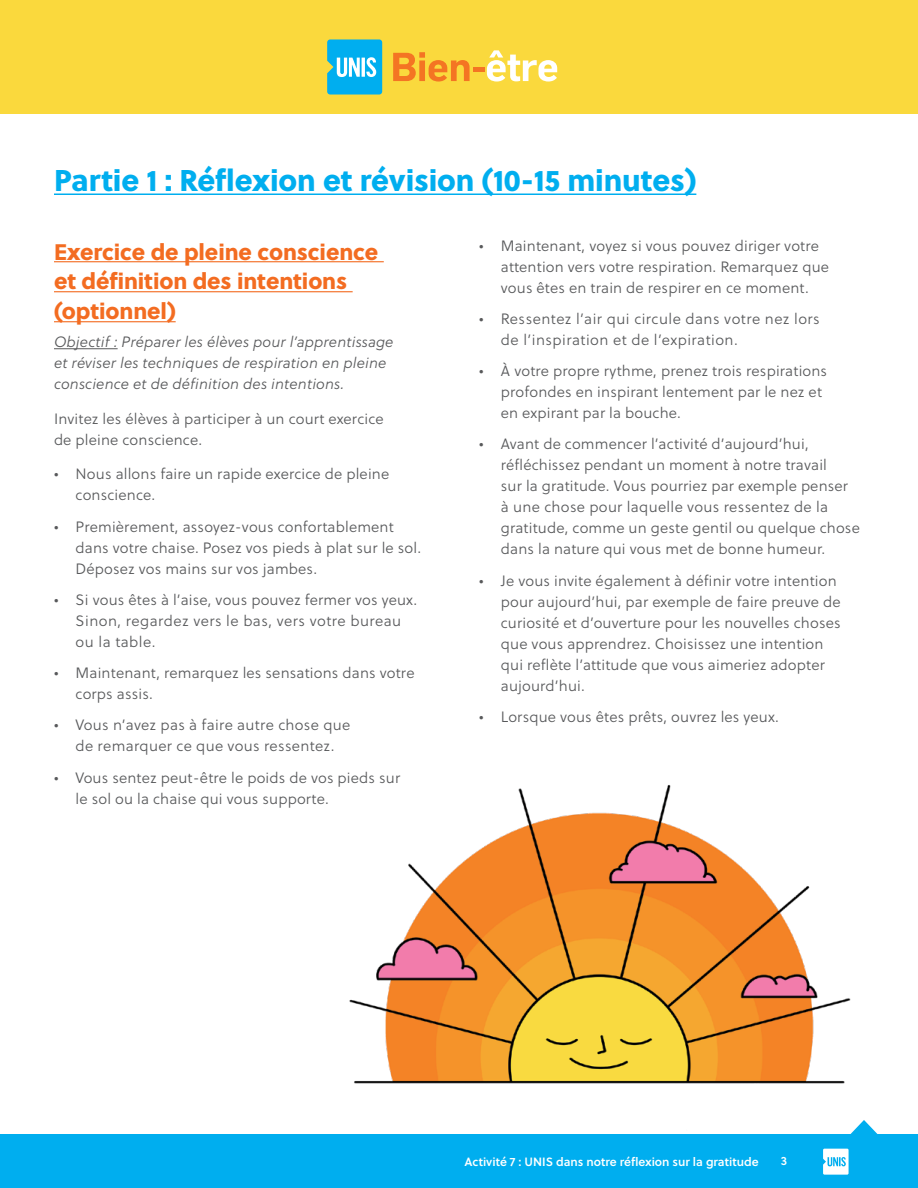
<style>
.page{position:relative;width:918px;height:1188px;background:#fff}
.page>*{position:absolute;margin:0;border:0;box-sizing:border-box;transform-origin:0 0}
.t1{font:30px "Soleil Xb";letter-spacing:-.005em;color:#00aeef}
.t2{font:22.5px/30px "Soleil Xb";letter-spacing:-.005em;color:#f36c21}
.t3{font:15px/21px "Soleil Lt";letter-spacing:.01em;color:#58595b}
.t4{font:15px/21px "Soleil Lt";letter-spacing:.03em;color:#58595b}
.t5{font:italic 15px/21px "Soleil Lt";letter-spacing:.01em;color:#58595b}
.t6{font:12px "Soleil Sb";color:#fff}
</style>
<div class="page">
<div style="left:0;top:1134px;width:918px;height:54px;background:#00aeef"></div>
<div style="left:0;top:0;width:918px;height:114px;background:#fad93d"></div>
<svg style="left:823px;top:1163px;width:26px;height:12px"></svg>
<svg style="left:327px;top:39px;width:55px;height:56px"></svg>
<svg style="left:393px;top:52px;width:77px;height:30px"></svg>
<div style="left:473px;top:67px;width:11px;height:5px;background:#f47523"></div>
<svg style="left:487px;top:50px;width:70px;height:32px"></svg>
<hr style="left:54px;top:193px;width:642px;height:2px;background:#00aeef">
<hr style="left:54px;top:261px;width:330px;height:1px;background:#f36c21">
<hr style="left:54px;top:291px;width:299px;height:1px;background:#f36c21">
<hr style="left:54px;top:321px;width:122px;height:1px;background:#f36c21">
<hr style="left:54px;top:348px;width:64px;height:1px;background:#58595b">
<img style="left:349px;top:785px;width:529px;height:378px">
<h1 class="t1" style="left:54px;top:157px;width:644px">Partie 1 : Réflexion et révision (10-15 minutes)</h1>
<h2 class="t2" style="left:54px;top:235px;width:326px">Exercice de pleine conscience et définition des intentions (optionnel)</h2>
<p class="t5" style="left:54px;top:331px;width:341px">Objectif : Préparer les élèves pour l’apprentissage et réviser les techniques de respiration en pleine conscience et de définition des intentions.</p>
<p class="t3" style="left:54px;top:408px;width:331px">Invitez les élèves à participer à un court exercice de pleine conscience.</p>
<p class="t3" style="left:76px;top:463px;width:315px;text-indent:-22px">• Nous allons faire un rapide exercice de pleine conscience.</p>
<p class="t3" style="left:76px;top:516px;width:347px;text-indent:-22px">• Premièrement, assoyez-vous confortablement dans votre chaise. Posez vos pieds à plat sur le sol.<br>Déposez vos mains sur vos jambes.</p>
<p class="t4" style="left:76px;top:589px;width:343px;text-indent:-22px">• Si vous êtes à l’aise, vous pouvez fermer vos yeux.<br>Sinon, regardez vers le bas, vers votre bureau ou la table.</p>
<p class="t3" style="left:76px;top:662px;width:340px;text-indent:-22px">• Maintenant, remarquez les sensations dans votre corps assis.</p>
<p class="t3" style="left:54px;top:714px;width:298px;text-align:center">• Vous n’avez pas à faire autre chose que de remarquer ce que vous ressentez.</p>
<p class="t3" style="left:76px;top:767px;width:326px;text-indent:-22px">• Vous sentez peut-être le poids de vos pieds sur le sol ou la chaise qui vous supporte.</p>
<p class="t3" style="left:501px;top:235px;width:330px;text-indent:-22px">• Maintenant, voyez si vous pouvez diriger votre attention vers votre respiration. Remarquez que vous êtes en train de respirer en ce moment.</p>
<p class="t4" style="left:501px;top:308px;width:321px;text-indent:-22px">• Ressentez l’air qui circule dans votre nez lors de l’inspiration et de l’expiration.</p>
<p class="t3" style="left:501px;top:360px;width:328px;text-indent:-22px">• À votre propre rythme, prenez trois respirations profondes en inspirant lentement par le nez et en expirant par la bouche.</p>
<p class="t3" style="left:501px;top:433px;width:361px;text-indent:-22px">• Avant de commencer l’activité d’aujourd’hui, réfléchissez pendant un moment à notre travail<br>sur la gratitude. Vous pourriez par exemple penser à une chose pour laquelle vous ressentez de la gratitude, comme un geste gentil ou quelque chose dans la nature qui vous met de bonne humeur.</p>
<p class="t3" style="left:501px;top:570px;width:341px;text-indent:-22px">• Je vous invite également à définir votre intention pour aujourd’hui, par exemple de faire preuve de curiosité et d’ouverture pour les nouvelles choses que vous apprendrez. Choisissez une intention qui reflète l’attitude que vous aimeriez adopter aujourd’hui.</p>
<p class="t3" style="left:479px;top:706px;width:301px">• Lorsque vous êtes prêts, ouvrez les yeux.</p>
<p class="t6" style="left:465px;top:1153px;width:296px">Activité 7 : UNIS dans notre réflexion sur la gratitude</p>
<p class="t6" style="left:781px;top:1151px;width:8px">3</p>
</div>
